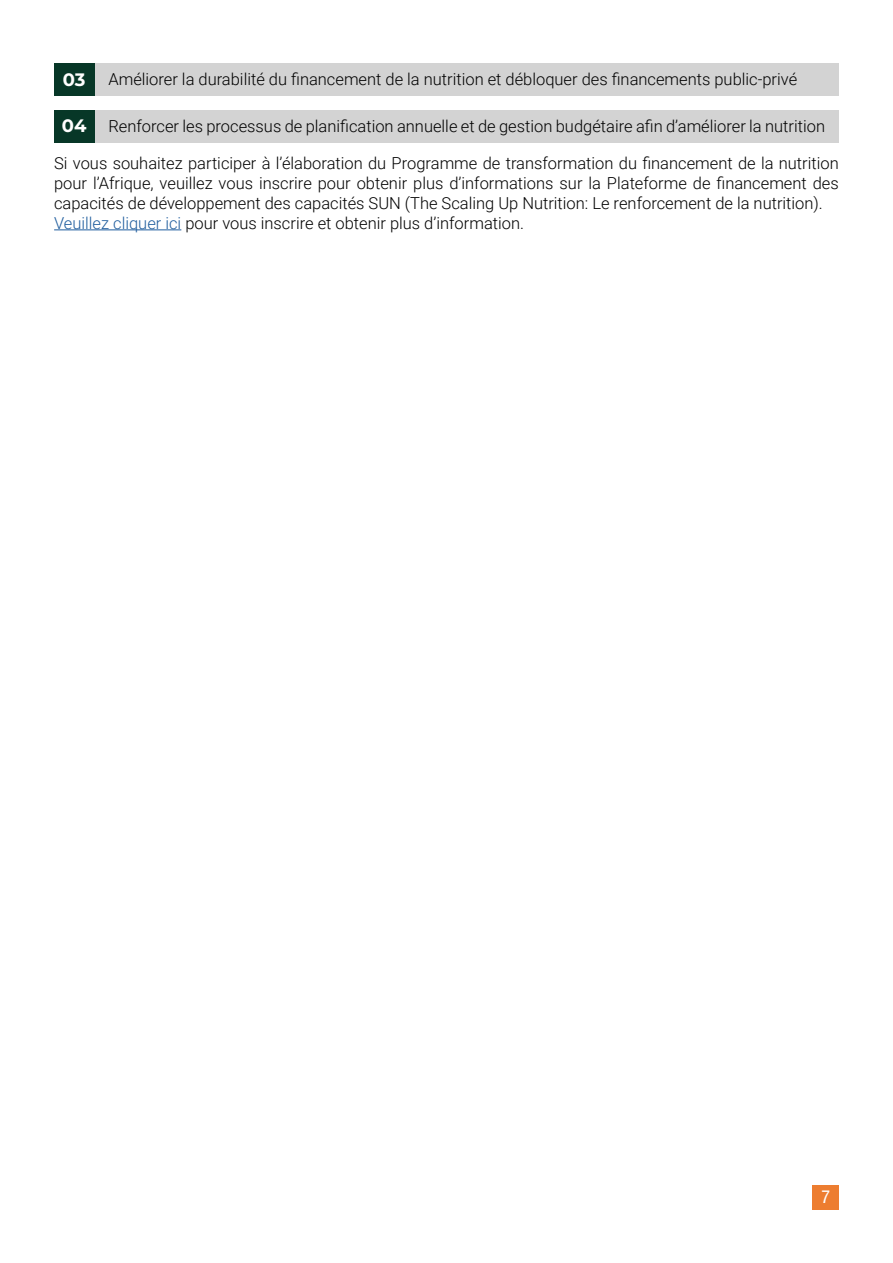
<style>
.page{position:relative;width:893px;height:1263px;background:#fff}
.page>*{position:absolute;margin:0;border:0;box-sizing:border-box;transform-origin:0 0}
.t1{font:700 18px "Montserrat";color:#fff}
.t2{font:condensed 18px "Helvetica Neue LT Std";color:#fff}
.t3{font:300 16.5px/19.8px "Roboto";color:#000}
.s1{color:#215e9e}
</style>
<div class="page">
<div style="left:813px;top:1185px;width:26px;height:24px;background:#ed7d30"></div>
<hr style="left:54px;top:229px;width:127px;height:1px;background:#215e9e">
<div style="left:93px;top:64px;width:746px;height:32px;background:#d3d3d3"></div>
<div style="left:93px;top:110px;width:746px;height:33px;background:#d3d3d3"></div>
<div style="left:54px;top:64px;width:41px;height:32px;background:#073727"></div>
<div style="left:54px;top:110px;width:41px;height:33px;background:#073727"></div>
<p class="t1" style="left:63px;top:67px;width:24px">03</p>
<p class="t1" style="left:62px;top:114px;width:26px">04</p>
<p class="t3" style="left:108px;top:69px;width:690px">Améliorer la durabilité du financement de la nutrition et débloquer des financements public-privé</p>
<p class="t3" style="left:108px;top:115px;width:718px">Renforcer les processus de planification annuelle et de gestion budgétaire afin d’améliorer la nutrition</p>
<p class="t3" style="left:54px;top:153px;width:786px">Si vous souhaitez participer à l’élaboration du Programme de transformation du financement de la nutrition pour l’Afrique, veuillez vous inscrire pour obtenir plus d’informations sur la Plateforme de financement des capacités de développement des capacités SUN (The Scaling Up Nutrition: Le renforcement de la nutrition).<br><span class="s1">Veuillez cliquer ici</span> pour vous inscrire et obtenir plus d’information.</p>
<p class="t2" style="left:821px;top:1186px;width:10px">7</p>
</div>
